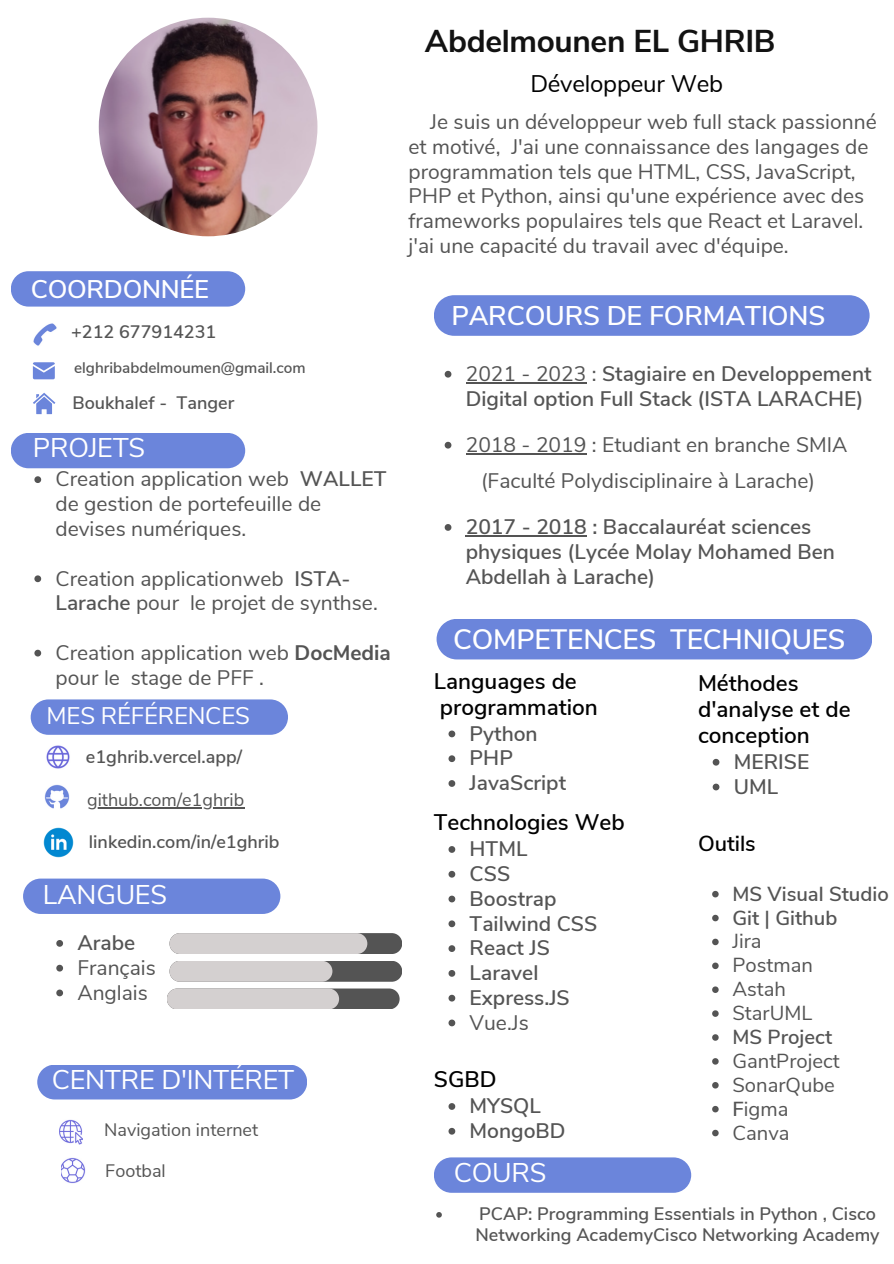
<style>
.page{position:relative;width:894px;height:1264px;background:#fff}
.page>*{position:absolute;margin:0;border:0;box-sizing:border-box;transform-origin:0 0}
.t1{font:700 31.5px "Nunito Sans";letter-spacing:-.01em;color:#121212}
.t2{font:600 28.05px "Nunito Sans";letter-spacing:-.01em;color:#fff}
.t3{font:27px "Nunito Sans";letter-spacing:-.01em;color:#fff}
.t4{font:600 27px "Nunito Sans";letter-spacing:-.01em;color:#fff}
.t5{font:600 25.5px "Nunito Sans";letter-spacing:-.01em;color:#fff}
.t6{font:24px "Nunito Sans";letter-spacing:-.01em;color:#000}
.t7{font:24px "Nunito Sans";letter-spacing:-.01em;color:#fff}
.t8{font:600 22.5px/26px "Nunito Sans";color:#000}
.t9{font:600 21.75px "Nunito Sans";color:#000}
.t10{font:21px/24.8px "Nunito Sans";color:#545454}
.t11{font:600 21px/24.8px "Nunito Sans";color:#545454}
.t12{font:20.25px "Nunito Sans";color:#545454}
.t13{font:600 20.25px "Nunito Sans";color:#545454}
.t14{font:600 18px/21.5px "Nunito Sans";color:#545454}
.t15{font:18px "Nunito Sans";color:#545454}
.t16{font:600 15.3px "Nunito Sans";color:#545454}
.s1{font-weight:600}
.s2{font-weight:700}
.s3{font-weight:400}
</style>
<div class="page">
<div style="left:434px;top:295px;width:435px;height:41px;background:#6b85db"></div>
<img style="left:99px;top:18px;width:218px;height:218px;border-radius:50%">
<div style="left:11px;top:271px;width:234px;height:35px;background:#6b85db;border-radius:18px"></div>
<div style="left:436px;top:619px;width:436px;height:40px;background:#6b85db"></div>
<div style="left:11px;top:433px;width:234px;height:35px;background:#6b85db;border-radius:18px"></div>
<svg style="left:34px;top:476px;width:7px;height:7px"></svg>
<svg style="left:34px;top:575px;width:7px;height:7px"></svg>
<svg style="left:34px;top:649px;width:7px;height:7px"></svg>
<div style="left:23px;top:878px;width:257px;height:36px;background:#6b85db;border-radius:18px"></div>
<svg style="left:56px;top:940px;width:7px;height:6px"></svg>
<svg style="left:56px;top:964px;width:7px;height:7px"></svg>
<svg style="left:56px;top:989px;width:7px;height:7px"></svg>
<div style="left:169px;top:933px;width:233px;height:21px;background:#545454;border-radius:10px"></div>
<div style="left:169px;top:933px;width:198px;height:21px;background:#d4d0d0;border-radius:10px"></div>
<div style="left:169px;top:960px;width:233px;height:21px;background:#545454;border-radius:10px"></div>
<div style="left:169px;top:960px;width:163px;height:21px;background:#d4d0d0;border-radius:10px"></div>
<div style="left:167px;top:988px;width:232px;height:21px;background:#545454;border-radius:10px"></div>
<div style="left:167px;top:988px;width:172px;height:21px;background:#d4d0d0;border-radius:10px"></div>
<svg style="left:33px;top:393px;width:22px;height:21px"></svg>
<svg style="left:33px;top:362px;width:22px;height:17px"></svg>
<img style="left:33px;top:323px;width:24px;height:23px">
<svg style="left:444px;top:371px;width:7px;height:6px"></svg>
<hr style="left:465px;top:382px;width:121px;height:1px;background:#545454">
<svg style="left:444px;top:442px;width:7px;height:6px"></svg>
<hr style="left:465px;top:453px;width:121px;height:1px;background:#545454">
<svg style="left:444px;top:524px;width:7px;height:7px"></svg>
<hr style="left:465px;top:535px;width:121px;height:1px;background:#545454">
<svg style="left:712px;top:890px;width:6px;height:7px"></svg>
<svg style="left:712px;top:914px;width:6px;height:7px"></svg>
<svg style="left:712px;top:938px;width:6px;height:7px"></svg>
<svg style="left:712px;top:962px;width:6px;height:7px"></svg>
<svg style="left:712px;top:986px;width:6px;height:6px"></svg>
<svg style="left:712px;top:1010px;width:6px;height:6px"></svg>
<svg style="left:712px;top:1034px;width:6px;height:6px"></svg>
<svg style="left:712px;top:1058px;width:6px;height:6px"></svg>
<svg style="left:712px;top:1082px;width:6px;height:6px"></svg>
<svg style="left:712px;top:1105px;width:6px;height:7px"></svg>
<svg style="left:712px;top:1129px;width:6px;height:7px"></svg>
<svg style="left:712px;top:758px;width:7px;height:7px"></svg>
<svg style="left:712px;top:783px;width:7px;height:7px"></svg>
<svg style="left:448px;top:730px;width:7px;height:7px"></svg>
<svg style="left:448px;top:755px;width:7px;height:7px"></svg>
<svg style="left:448px;top:780px;width:7px;height:6px"></svg>
<svg style="left:448px;top:846px;width:7px;height:6px"></svg>
<svg style="left:448px;top:870px;width:7px;height:7px"></svg>
<svg style="left:448px;top:895px;width:7px;height:7px"></svg>
<svg style="left:448px;top:920px;width:7px;height:7px"></svg>
<svg style="left:448px;top:945px;width:7px;height:7px"></svg>
<svg style="left:448px;top:970px;width:7px;height:6px"></svg>
<svg style="left:448px;top:994px;width:7px;height:7px"></svg>
<svg style="left:448px;top:1019px;width:7px;height:7px"></svg>
<svg style="left:448px;top:1103px;width:7px;height:6px"></svg>
<svg style="left:448px;top:1127px;width:7px;height:7px"></svg>
<div style="left:37px;top:1065px;width:270px;height:34px;background:#6b85db"></div>
<img style="left:59px;top:1119px;width:24px;height:25px">
<img style="left:61px;top:1158px;width:24px;height:25px">
<div style="left:31px;top:699px;width:257px;height:35px;background:#6b85db;border-radius:18px"></div>
<img style="left:45px;top:784px;width:25px;height:25px">
<img style="left:43px;top:827px;width:31px;height:31px">
<img style="left:46px;top:745px;width:24px;height:24px">
<hr style="left:87px;top:807px;width:157px;height:1px;background:#545454">
<div style="left:434px;top:1157px;width:257px;height:35px;background:#6b85db;border-radius:18px"></div>
<svg style="left:436px;top:1212px;width:5px;height:5px"></svg>
<p class="t5" style="left:31px;top:272px;width:180px">COORDONNÉE</p>
<p class="t14" style="left:71px;top:321px;width:147px">+212 677914231</p>
<p class="t16" style="left:74px;top:357px;width:233px">elghribabdelmoumen@gmail.com</p>
<p class="t14" style="left:72px;top:393px;width:163px">Boukhalef - Tanger</p>
<p class="t3" style="left:33px;top:430px;width:114px">PROJETS</p>
<p class="t10" style="left:55px;top:467px;width:332px">Creation application web <span class="s1">WALLET </span>de gestion de portefeuille de devises numériques.</p>
<p class="t10" style="left:55px;top:566px;width:324px">Creation applicationweb <span class="s1">ISTA-<br>Larache</span> pour le projet de synthse.</p>
<p class="t10" style="left:55px;top:640px;width:337px">Creation application web <span class="s2">DocMedia </span>pour le stage de PFF .</p>
<p class="t7" style="left:47px;top:699px;width:205px">MES RÉFÉRENCES</p>
<p class="t14" style="left:86px;top:746px;width:157px">e1ghrib.vercel.app/</p>
<p class="t15" style="left:87px;top:787px;width:159px">github.com/e1ghrib</p>
<p class="t14" style="left:89px;top:831px;width:192px">linkedin.com/in/e1ghrib</p>
<p class="t3" style="left:43px;top:876px;width:126px">LANGUES</p>
<p class="t11" style="left:77px;top:930px;width:59px">Arabe</p>
<p class="t10" style="left:77px;top:955px;width:80px">Français</p>
<p class="t10" style="left:77px;top:980px;width:72px">Anglais</p>
<p class="t3" style="left:52px;top:1062px;width:244px">CENTRE D'INTÉRET</p>
<p class="t15" style="left:104px;top:1118px;width:155px">Navigation internet</p>
<p class="t15" style="left:105px;top:1158px;width:62px">Footbal</p>
<p class="t1" style="left:425px;top:20px;width:352px">Abdelmounen EL GHRIB</p>
<p class="t6" style="left:530px;top:68px;width:194px">Développeur Web</p>
<p class="t10" style="left:408px;top:110px;width:469px;text-indent:22px">Je suis un développeur web full stack passionné et motivé, J'ai une connaissance des langages de programmation tels que HTML, CSS, JavaScript, PHP et Python, ainsi qu'une expérience avec des frameworks populaires tels que React et Laravel. j'ai une capacité du travail avec d'équipe.</p>
<p class="t4" style="left:451px;top:298px;width:375px">PARCOURS DE FORMATIONS</p>
<p class="t11" style="left:465px;top:362px;width:407px"><span class="s3">2021 - 2023 :</span> Stagiaire en Developpement<br>Digital option Full Stack (ISTA LARACHE)</p>
<p class="t10" style="left:465px;top:432px;width:383px">2018 - 2019 : Etudiant en branche SMIA</p>
<p class="t10" style="left:481px;top:468px;width:335px">(Faculté Polydisciplinaire à Larache)</p>
<p class="t11" style="left:465px;top:515px;width:370px">2017 - 2018 : Baccalauréat sciences physiques (Lycée Molay Mohamed Ben<br>Abdellah à Larache)</p>
<p class="t2" style="left:453px;top:621px;width:393px">COMPETENCES TECHNIQUES</p>
<p class="t8" style="left:434px;top:668px;width:144px">Languages de</p>
<p class="t8" style="left:439px;top:694px;width:159px">programmation</p>
<p class="t11" style="left:469px;top:721px;width:70px">Python</p>
<p class="t11" style="left:469px;top:746px;width:45px">PHP</p>
<p class="t11" style="left:469px;top:771px;width:98px">JavaScript</p>
<p class="t8" style="left:434px;top:810px;width:192px">Technologies Web</p>
<p class="t11" style="left:469px;top:837px;width:59px">HTML</p>
<p class="t11" style="left:469px;top:861px;width:42px">CSS</p>
<p class="t11" style="left:469px;top:886px;width:88px">Boostrap</p>
<p class="t11" style="left:469px;top:911px;width:129px">Tailwind CSS</p>
<p class="t11" style="left:469px;top:936px;width:82px">React JS</p>
<p class="t11" style="left:469px;top:960px;width:70px">Laravel</p>
<p class="t11" style="left:469px;top:985px;width:102px">Express.JS</p>
<p class="t10" style="left:469px;top:1010px;width:61px">Vue.Js</p>
<p class="t8" style="left:434px;top:1066px;width:64px">SGBD</p>
<p class="t11" style="left:469px;top:1093px;width:73px">MYSQL</p>
<p class="t11" style="left:469px;top:1118px;width:97px">MongoBD</p>
<p class="t8" style="left:697px;top:671px;width:154px">Méthodes d'analyse et de conception</p>
<p class="t11" style="left:733px;top:749px;width:77px">MERISE</p>
<p class="t11" style="left:733px;top:774px;width:46px">UML</p>
<p class="t9" style="left:697px;top:828px;width:59px">Outils</p>
<p class="t13" style="left:732px;top:880px;width:158px">MS Visual Studio</p>
<p class="t13" style="left:732px;top:904px;width:106px">Git | Github</p>
<p class="t12" style="left:732px;top:928px;width:31px">Jira</p>
<p class="t12" style="left:732px;top:951px;width:82px">Postman</p>
<p class="t12" style="left:732px;top:975px;width:55px">Astah</p>
<p class="t12" style="left:732px;top:999px;width:81px">StarUML</p>
<p class="t13" style="left:732px;top:1023px;width:101px">MS Project</p>
<p class="t12" style="left:732px;top:1047px;width:109px">GantProject</p>
<p class="t12" style="left:732px;top:1071px;width:104px">SonarQube</p>
<p class="t12" style="left:732px;top:1095px;width:57px"><span class="s1">F</span>igma</p>
<p class="t12" style="left:732px;top:1119px;width:59px">Canva</p>
<p class="t3" style="left:453px;top:1155px;width:94px">COURS</p>
<p class="t14" style="left:475px;top:1203px;width:405px">PCAP: Programming Essentials in Python , Cisco<br>Networking AcademyCisco Networking Academy</p>
</div>
